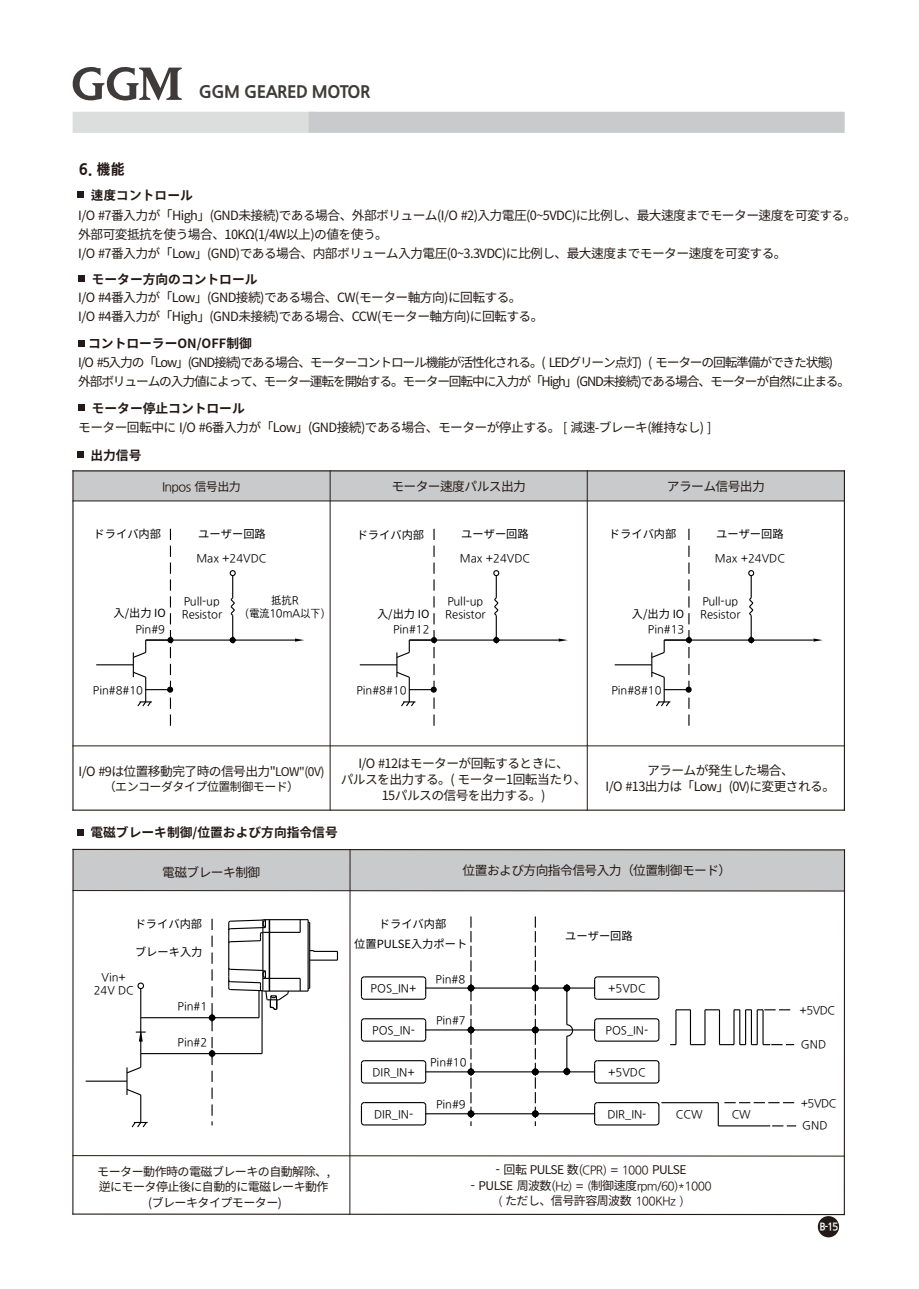
<style>
.page{position:relative;width:919px;height:1289px;background:#fff}
.page>*{position:absolute;margin:0;border:0;box-sizing:border-box;transform-origin:0 0}
.t1{font:800 16.5px "Nanum Gothic";letter-spacing:-.03em;color:#3f3b3a}
.t2{font:800 15px "Nanum Gothic";color:#231916}
.t3{font:12.75px/18.9px "Noto Sans CJ Kkr";letter-spacing:-.045em;color:#231916}
.t4{font:12.75px/18.9px "Noto Sans CJ Kkr";letter-spacing:-.09em;color:#231916}
.t5{font:700 12.75px "Noto Sans CJ Kkr";color:#231916}
.t6{font:700 12.75px "Noto Sans CJ Kkr";color:#231916}
.t7{font:12.75px "Nanum Gothic";letter-spacing:-.055em;color:#231916}
.t8{font:700 12.75px "Adobe Gothic Std";color:#231916}
.t9{font:12px/15.5px "Noto Sans CJ Kkr";letter-spacing:-.045em;color:#231916;text-align:center}
.t10{font:12px "Nanum Gothic";letter-spacing:-.055em;color:#231916}
.t11{font:11.25px/12.9px "Nanum Gothic";color:#000}
.t12{font:11.25px "Noto Sans CJ Kkr";color:#000}
.t13{font:11.25px/12.9px "Nanum Gothic";letter-spacing:-.035em;color:#000;text-align:center}
.t14{font:700 10.5px "Nanum Gothic";color:#fff}
.s1{font-family:"Noto Sans CJ Kkr"}
.s2{font-family:"Adobe Gothic Std"}
.s3{font-style:inherit}
.s4{font-family:"Noto Sans CJ Kkr";font-size:12px}
.s5{font-size:12px}
.s6{font-family:"Nanum Gothic";font-size:12.75px}
.s7{font-family:"Nanum Gothic"}
.s8{font-size:12.75px}
</style>
<div class="page">
<svg style="left:72px;top:67px;width:110px;height:34px"></svg>
<svg style="left:73px;top:112px;width:771px;height:21px;background:#cfd0d0"></svg>
<div style="left:78px;top:275px;width:6px;height:7px;background:#231916"></div>
<svg style="left:78px;top:340px;width:6px;height:6px"></svg>
<svg style="left:78px;top:404px;width:6px;height:6px"></svg>
<svg style="left:77px;top:452px;width:6px;height:6px"></svg>
<div style="left:73px;top:471px;width:257px;height:30px;background:#c9cacb"></div>
<div style="left:330px;top:471px;width:257px;height:30px;background:#c9cacb"></div>
<div style="left:587px;top:471px;width:257px;height:30px;background:#c9cacb"></div>
<hr style="left:72px;top:470px;width:1px;height:340px;background:#231916">
<hr style="left:330px;top:470px;width:1px;height:340px;background:#231916">
<hr style="left:587px;top:470px;width:1px;height:340px;background:#231916">
<hr style="left:843px;top:470px;width:1px;height:340px;background:#231916">
<hr style="left:72px;top:809px;width:772px;height:1px;background:#231916">
<hr style="left:72px;top:745px;width:772px;height:1px;background:#231916">
<hr style="left:72px;top:500px;width:772px;height:1px;background:#231916">
<hr style="left:72px;top:470px;width:772px;height:1px;background:#231916">
<hr style="left:689px;top:639px;width:124px;height:1px;background:#000">
<svg style="left:813px;top:638px;width:9px;height:3px"></svg>
<hr style="left:614px;top:664px;width:37px;height:1px;background:#000">
<svg style="left:747px;top:570px;width:9px;height:74px"></svg>
<svg style="left:650px;top:528px;width:41px;height:198px"></svg>
<hr style="left:434px;top:639px;width:124px;height:1px;background:#000">
<svg style="left:558px;top:638px;width:9px;height:3px"></svg>
<hr style="left:360px;top:664px;width:37px;height:1px;background:#000">
<svg style="left:492px;top:637px;width:9px;height:7px"></svg>
<hr style="left:495px;top:615px;width:2px;height:25px;background:#000">
<svg style="left:494px;top:598px;width:5px;height:19px"></svg>
<hr style="left:495px;top:575px;width:2px;height:23px;background:#000">
<svg style="left:493px;top:570px;width:6px;height:6px"></svg>
<svg style="left:395px;top:528px;width:42px;height:198px"></svg>
<svg style="left:77px;top:829px;width:6px;height:6px"></svg>
<div style="left:817px;top:1215px;width:22px;height:22px;background:#231916;border-radius:50%"></div>
<svg style="left:78px;top:192px;width:6px;height:6px"></svg>
<svg style="left:72px;top:848px;width:774px;height:368px"></svg>
<div style="left:563px;top:1068px;width:7px;height:6px;background:#050101;border:1px solid #000;border-radius:50%"></div>
<hr style="left:170px;top:639px;width:125px;height:1px;background:#000">
<svg style="left:295px;top:638px;width:9px;height:3px"></svg>
<hr style="left:96px;top:664px;width:37px;height:1px;background:#000">
<svg style="left:229px;top:570px;width:9px;height:74px"></svg>
<svg style="left:132px;top:528px;width:41px;height:198px"></svg>
<p class="t1" style="left:199px;top:84px;width:173px">GGM GEARED MOTOR</p>
<p class="t2" style="left:79px;top:162px;width:48px">6. 機能</p>
<p class="t3" style="left:78px;top:205px;width:779px">I/O #7番入力が「High」(GND未接続)である場合、外部ボリューム(I/O #2)入力電圧(0~5VDC)に比例し、最大速度までモーター速度を可変する。外部可変抵抗を使う場合、10KΩ(1/4W以上)の値を使う。<br>I/O #7番入力が「Low」(GND)である場合、内部ボリューム入力電圧(0~3.3VDC)に比例し、最大速度までモーター速度を可変する。</p>
<p class="t8" style="left:91px;top:188px;width:103px">速度コントロ<span class="s1">ール</span></p>
<p class="t6" style="left:92px;top:272px;width:167px"><span class="s2">モ</span>ーター方向のコントロール</p>
<p class="t3" style="left:78px;top:288px;width:467px">I/O #4番入力が「Low」(GND接続)である場合、CW(モーター軸方向)に回転する。<br>I/O #4番入力が「High」(GND未接続)である場合、CCW(モーター軸方向)に回転する。</p>
<p class="t5" style="left:88px;top:337px;width:165px">コントロ<span class="s3">ーラー</span>ON/OFF制御</p>
<p class="t4" style="left:78px;top:353px;width:773px">I/O #5入力の「Low」(GND接続)である場合、モーターコントロール機能が活性化される。( LEDグリーン点灯) ( モーターの回転準備ができた状態)<br>外部ボリュームの入力値によって、モーター運転を開始する。モーター回転中に入力が「High」(GND未接続)である場合、モーターが自然に止まる。</p>
<p class="t6" style="left:92px;top:401px;width:154px"><span class="s2">モ</span>ーター停止コントロール</p>
<p class="t5" style="left:90px;top:449px;width:52px">出力信<span class="s3">号</span></p>
<p class="t7" style="left:162px;top:481px;width:80px">Inpos <span class="s4">信号出力</span></p>
<p class="t3" style="left:391px;top:477px;width:136px">モーター速度パルス出力</p>
<p class="t3" style="left:666px;top:477px;width:100px">アラーム信号出力</p>
<p class="t3" style="left:78px;top:417px;width:634px">モーター回転中に I/O #6番入力が「Low」(GND接続)である場合、モーターが停止する。 [ 減速-ブレーキ(維持なし) ]</p>
<p class="t12" style="left:94px;top:528px;width:69px">ドライバ内部</p>
<p class="t12" style="left:198px;top:528px;width:69px">ユーザー回路</p>
<p class="t12" style="left:356px;top:529px;width:69px">ドライバ内部</p>
<p class="t12" style="left:461px;top:528px;width:69px">ユーザー回路</p>
<p class="t12" style="left:609px;top:528px;width:69px">ドライバ内部</p>
<p class="t12" style="left:716px;top:528px;width:69px">ユーザー回路</p>
<p class="t12" style="left:113px;top:607px;width:54px">入/出力 IO</p>
<p class="t11" style="left:196px;top:552px;width:72px">Max +24VDC</p>
<p class="t11" style="left:182px;top:595px;width:42px">Pull-up<br>Resistor</p>
<p class="t13" style="left:239px;top:594px;width:94px">抵抗R<br>（電流10mA以下）</p>
<p class="t12" style="left:377px;top:607px;width:54px">入/出力 IO</p>
<p class="t11" style="left:460px;top:552px;width:72px">Max +24VDC</p>
<p class="t11" style="left:445px;top:594px;width:42px">Pull-up<br>Resistor</p>
<p class="t12" style="left:632px;top:607px;width:54px">入/出力 IO</p>
<p class="t11" style="left:714px;top:552px;width:72px">Max +24VDC</p>
<p class="t11" style="left:700px;top:594px;width:42px">Pull-up<br>Resistor</p>
<p class="t11" style="left:135px;top:623px;width:31px">Pin#9</p>
<p class="t11" style="left:393px;top:623px;width:38px">Pin#12</p>
<p class="t11" style="left:648px;top:623px;width:38px">Pin#13</p>
<p class="t11" style="left:93px;top:683px;width:52px">Pin#8#10</p>
<p class="t11" style="left:356px;top:683px;width:52px">Pin#8#10</p>
<p class="t11" style="left:611px;top:683px;width:52px">Pin#8#10</p>
<p class="t3" style="left:79px;top:761px;width:247px">I/O #9は位置移動完了時の信号出力"<span class="s5">LOW"(0V)</span></p>
<p class="t9" style="left:104px;top:779px;width:197px">（エンコーダタイプ位置制御モード）</p>
<p class="t3" style="left:340px;top:754px;width:247px;line-height:16.2px;text-align:center">I/O #12はモーターが回転するときに、<br>パルスを出力する。( モーター1回転当たり、<br>15パルスの信号を出力する。)</p>
<p class="t3" style="left:605px;top:762px;width:231px;line-height:16.2px;text-align:center">アラームが発生した場合、<br>I/O #13出力は「Low」(0V<span class="s5">)</span>に変更される。</p>
<p class="t5" style="left:90px;top:826px;width:249px">電磁ブレーキ制御/位置および方向指令信号</p>
<p class="t3" style="left:162px;top:863px;width:100px">電磁ブレーキ制御</p>
<p class="t3" style="left:462px;top:861px;width:270px">位置および方向指令信号入力（位置制御モード）</p>
<p class="t12" style="left:135px;top:917px;width:69px">ドライバ内部</p>
<p class="t12" style="left:379px;top:917px;width:69px">ドライバ内部</p>
<p class="t12" style="left:135px;top:946px;width:69px">ブレーキ入力</p>
<p class="t11" style="left:94px;top:970px;width:42px;text-align:center">Vin+<br>24V DC</p>
<p class="t11" style="left:177px;top:1000px;width:31px">Pin#1</p>
<p class="t11" style="left:177px;top:1036px;width:31px">Pin#2</p>
<p class="t12" style="left:354px;top:937px;width:115px">位置PULSE入力ポート</p>
<p class="t11" style="left:370px;top:982px;width:47px">POS_IN+</p>
<p class="t11" style="left:372px;top:1024px;width:44px">POS_IN-</p>
<p class="t11" style="left:372px;top:1066px;width:44px">DIR_IN+</p>
<p class="t11" style="left:374px;top:1107px;width:41px">DIR_IN-</p>
<p class="t11" style="left:435px;top:972px;width:31px">Pin#8</p>
<p class="t11" style="left:436px;top:1014px;width:31px">Pin#7</p>
<p class="t11" style="left:430px;top:1056px;width:38px">Pin#10</p>
<p class="t11" style="left:436px;top:1098px;width:31px">Pin#9</p>
<p class="t12" style="left:565px;top:930px;width:69px">ユーザー回路</p>
<p class="t11" style="left:608px;top:982px;width:39px">+5VDC</p>
<p class="t11" style="left:605px;top:1024px;width:44px">POS_IN-</p>
<p class="t11" style="left:608px;top:1066px;width:39px">+5VDC</p>
<p class="t11" style="left:607px;top:1107px;width:41px">DIR_IN-</p>
<p class="t11" style="left:675px;top:1108px;width:28px">CCW</p>
<p class="t11" style="left:731px;top:1108px;width:21px">CW</p>
<p class="t9" style="left:97px;top:1163px;width:234px">モーター動作時の電磁ブレーキの自動解除、,逆にモータ停止後に自動的に電磁レーキ動作(ブレーキタイプモーター)</p>
<p class="t9" style="left:495px;top:1161px;width:193px"><span class="s6">-</span> 回転 PULSE 数<span class="s6">(</span><span class="s7">CPR) = 1000</span> PULSE</p>
<p class="t10" style="left:470px;top:1180px;width:243px"><span class="s8">-</span> <span class="s1">PULSE 周波数</span><span class="s8">(</span>Hz) = (<span class="s1">制御速度</span>rpm/60)*1000</p>
<p class="t9" style="left:498px;top:1193px;width:187px"><span class="s7">(</span> ただし、信号許容周波数 <span class="s7">100KHz )</span></p>
<p class="t11" style="left:799px;top:1003px;width:37px">+5VDC</p>
<p class="t11" style="left:800px;top:1038px;width:27px">GND</p>
<p class="t11" style="left:800px;top:1096px;width:37px">+5VDC</p>
<p class="t11" style="left:802px;top:1119px;width:27px">GND</p>
<p class="t14" style="left:819px;top:1221px;width:20px">B-15</p>
</div>
